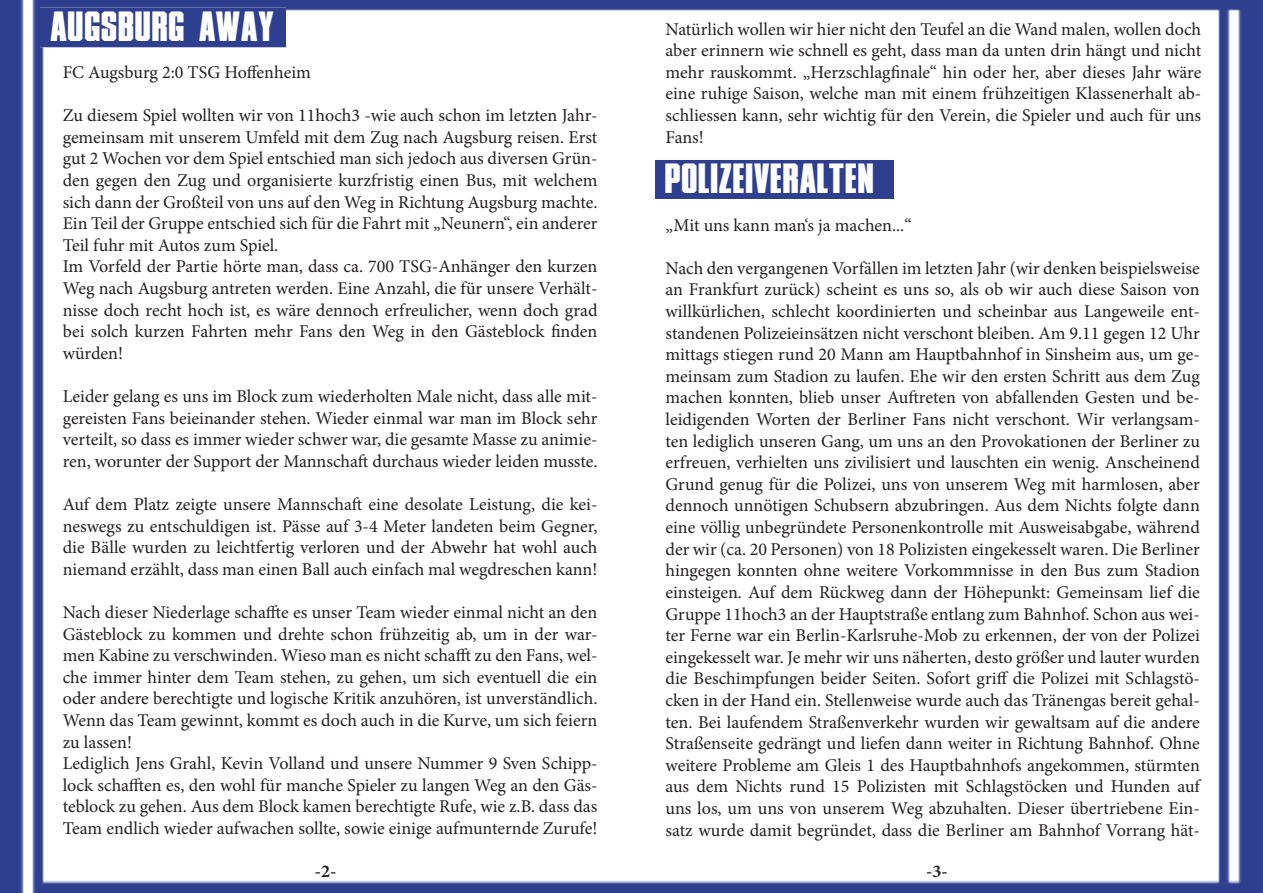
<style>
.page{position:relative;width:1263px;height:893px;background:#fff}
.page>*{position:absolute;margin:0;border:0;box-sizing:border-box;transform-origin:0 0}
.t1{font:42px "XXIIDONT MESS WITH VIKINGS HARDCORE";color:#fdfdfd}
.t2{font:42px "XXIIDONT MESS WITH VIKINGS HARDCORE";color:#fff}
.t3{font:18px/21.6px "Minion Pro";color:#231f20;text-align:justify}
.t4{font:700 18px "Minion Pro";color:#231f20}
</style>
<div class="page">
<img style="left:0;top:0;width:1263px;height:893px">
<img style="left:41px;top:7px;width:245px;height:47px">
<img style="left:656px;top:157px;width:237px;height:42px">
<p class="t2" style="left:51px;top:5px;width:226px">AUGSBURG AWAY</p>
<p class="t3" style="left:63px;top:61px;width:250px">FC Augsburg 2:0 TSG Hoffenheim</p>
<p class="t3" style="left:63px;top:105px;width:536px">Zu diesem Spiel wollten wir von 11hoch3 -wie auch schon im letzten Jahr&shy;gemeinsam mit unserem Umfeld mit dem Zug nach Augsburg reisen. Erst gut 2 Wochen vor dem Spiel entschied man sich jedoch aus diversen Grün&shy;den gegen den Zug und organisierte kurzfristig einen Bus, mit welchem sich dann der Großteil von uns auf den Weg in Richtung Augsburg machte.<br>Ein Teil der Gruppe entschied sich für die Fahrt mit „Neunern“, ein anderer Teil fuhr mit Autos zum Spiel.</p>
<p class="t3" style="left:63px;top:256px;width:536px">Im Vorfeld der Partie hörte man, dass ca. 700 TSG-Anhänger den kurzen Weg nach Augsburg antreten werden. Eine Anzahl, die für unsere Verhält&shy;nisse doch recht hoch ist, es wäre dennoch erfreulicher, wenn doch grad bei solch kurzen Fahrten mehr Fans den Weg in den Gästeblock finden würden!</p>
<p class="t3" style="left:63px;top:385px;width:536px">Leider gelang es uns im Block zum wiederholten Male nicht, dass alle mit&shy;gereisten Fans beieinander stehen. Wieder einmal war man im Block sehr verteilt, so dass es immer wieder schwer war, die gesamte Masse zu animie&shy;ren, worunter der Support der Mannschaft durchaus wieder leiden musste.</p>
<p class="t3" style="left:63px;top:493px;width:536px">Auf dem Platz zeigte unsere Mannschaft eine desolate Leistung, die kei&shy;neswegs zu entschuldigen ist. Pässe auf 3-4 Meter landeten beim Gegner, die Bälle wurden zu leichtfertig verloren und der Abwehr hat wohl auch niemand erzählt, dass man einen Ball auch einfach mal wegdreschen kann!</p>
<p class="t3" style="left:63px;top:601px;width:536px">Nach dieser Niederlage schaffte es unser Team wieder einmal nicht an den Gästeblock zu kommen und drehte schon frühzeitig ab, um in der war&shy;men Kabine zu verschwinden. Wieso man es nicht schafft zu den Fans, wel&shy;che immer hinter dem Team stehen, zu gehen, um sich eventuell die ein oder andere berechtigte und logische Kritik anzuhören, ist unverständlich.<br>Wenn das Team gewinnt, kommt es doch auch in die Kurve, um sich feiern zu lassen!</p>
<p class="t3" style="left:63px;top:753px;width:536px">Lediglich Jens Grahl, Kevin Volland und unsere Nummer 9 Sven Schipp&shy;lock schafften es, den wohl für manche Spieler zu langen Weg an den Gäs&shy;teblock zu gehen. Aus dem Block kamen berechtigte Rufe, wie z.B. dass das Team endlich wieder aufwachen sollte, sowie einige aufmunternde Zurufe!</p>
<p class="t3" style="left:665px;top:18px;width:537px">Natürlich wollen wir hier nicht den Teufel an die Wand malen, wollen doch aber erinnern wie schnell es geht, dass man da unten drin hängt und nicht mehr rauskommt. „Herzschlagfinale“ hin oder her, aber dieses Jahr wäre eine ruhige Saison, welche man mit einem frühzeitigen Klassenerhalt ab&shy;schliessen kann, sehr wichtig für den Verein, die Spieler und auch für uns Fans!</p>
<p class="t1" style="left:665px;top:157px;width:211px">POLIZEIVERALTEN</p>
<p class="t3" style="left:665px;top:214px;width:248px">„Mit uns kann man‘s ja machen...“</p>
<p class="t3" style="left:665px;top:257px;width:536px">Nach den vergangenen Vorfällen im letzten Jahr (wir denken beispielsweise an Frankfurt zurück) scheint es uns so, als ob wir auch diese Saison von willkürlichen, schlecht koordinierten und scheinbar aus Langeweile ent&shy;standenen Polizeieinsätzen nicht verschont bleiben. Am 9.11 gegen 12 Uhr mittags stiegen rund 20 Mann am Hauptbahnhof in Sinsheim aus, um ge&shy;meinsam zum Stadion zu laufen. Ehe wir den ersten Schritt aus dem Zug machen konnten, blieb unser Auftreten von abfallenden Gesten und be&shy;leidigenden Worten der Berliner Fans nicht verschont. Wir verlangsam&shy;ten lediglich unseren Gang, um uns an den Provokationen der Berliner zu erfreuen, verhielten uns zivilisiert und lauschten ein wenig. Anscheinend Grund genug für die Polizei, uns von unserem Weg mit harmlosen, aber dennoch unnötigen Schubsern abzubringen. Aus dem Nichts folgte dann eine völlig unbegründete Personenkontrolle mit Ausweisabgabe, während der wir (ca. 20 Personen) von 18 Polizisten eingekesselt waren. Die Berliner hingegen konnten ohne weitere Vorkommnisse in den Bus zum Stadion einsteigen. Auf dem Rückweg dann der Höhepunkt: Gemeinsam lief die Gruppe 11hoch3 an der Hauptstraße entlang zum Bahnhof. Schon aus wei&shy;ter Ferne war ein Berlin-Karlsruhe-Mob zu erkennen, der von der Polizei eingekesselt war. Je mehr wir uns näherten, desto größer und lauter wurden die Beschimpfungen beider Seiten. Sofort griff die Polizei mit Schlagstö&shy;cken in der Hand ein. Stellenweise wurde auch das Tränengas bereit gehal&shy;ten. Bei laufendem Straßenverkehr wurden wir gewaltsam auf die andere Straßenseite gedrängt und liefen dann weiter in Richtung Bahnhof. Ohne weitere Probleme am Gleis 1 des Hauptbahnhofs angekommen, stürmten aus dem Nichts rund 15 Polizisten mit Schlagstöcken und Hunden auf uns los, um uns von unserem Weg abzuhalten. Dieser übertriebene Ein&shy;satz wurde damit begründet, dass die Berliner am Bahnhof Vorrang hät-</p>
<p class="t4" style="left:315px;top:859px;width:23px">-2-</p>
<p class="t4" style="left:926px;top:859px;width:23px">-3-</p>
</div>
